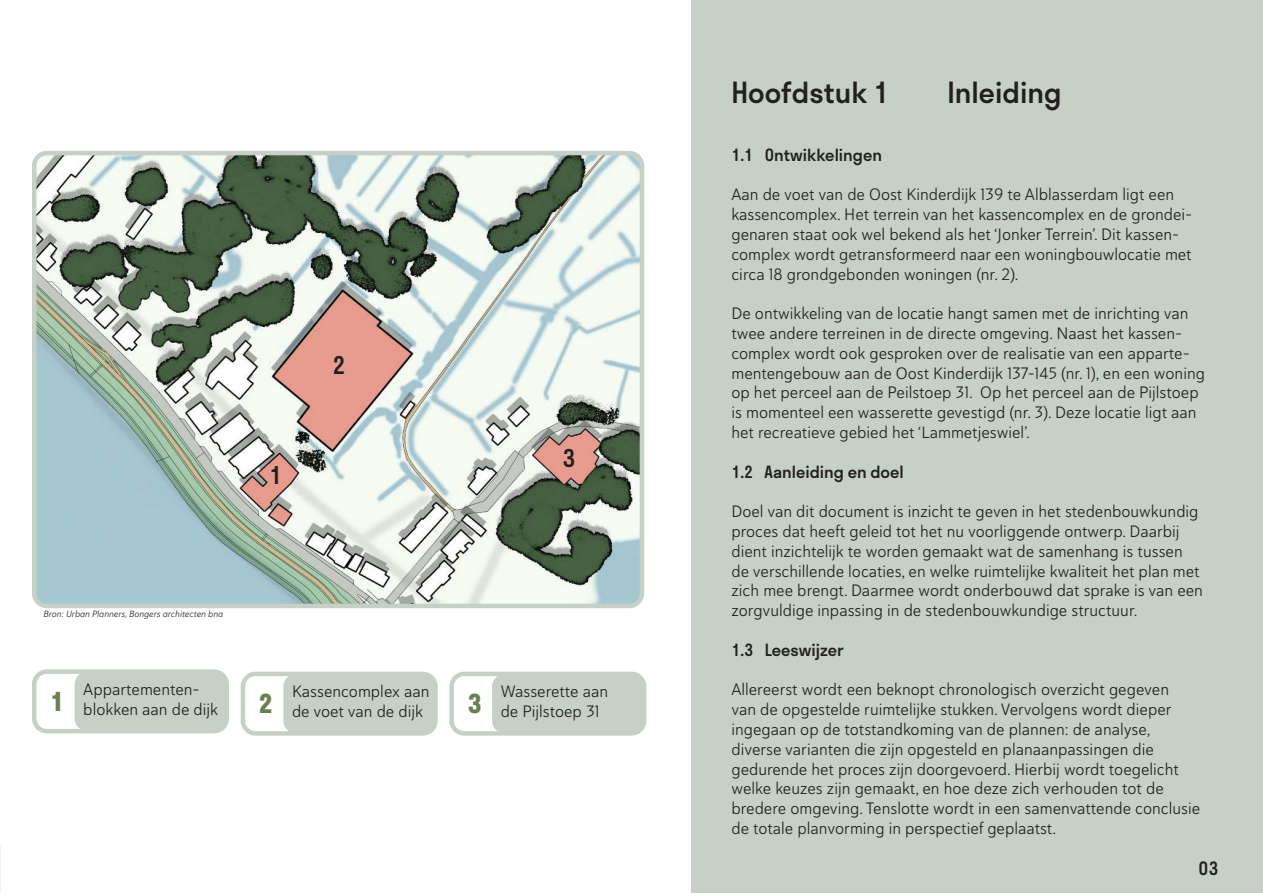
<style>
.page{position:relative;width:1263px;height:893px;background:#fff}
.page>*{position:absolute;margin:0;border:0;box-sizing:border-box;transform-origin:0 0}
.t1{font:500 28.5px "Stratos";color:#231f20}
.t2{font:700 25.5px "Stratos";color:#678151}
.t3{font:500 24px "Stratos";color:#231f20}
.t4{font:500 18px "Stratos";color:#231f20}
.t5{font:16.5px/19.8px "Haboro Soft Nor Boo";color:#231f20}
.t6{font:500 16.5px "Stratos";color:#231f20}
.t7{font:9px "Haboro Soft Nor Boo It";color:#231f20}
</style>
<div class="page">
<div style="left:691px;top:0;width:572px;height:893px;background:#c6d0c6"></div>
<div style="left:75px;top:672px;width:152px;height:59px;background:#c6d0c6;border-radius:13px"></div>
<div style="left:32px;top:669px;width:197px;height:64px;border:4px solid #c6d0c6;border-radius:13px"></div>
<div style="left:283px;top:674px;width:152px;height:59px;background:#c6d0c6;border-radius:13px"></div>
<div style="left:241px;top:672px;width:197px;height:64px;border:4px solid #c6d0c6;border-radius:13px"></div>
<div style="left:492px;top:674px;width:152px;height:59px;background:#c6d0c6;border-radius:13px"></div>
<div style="left:449px;top:672px;width:197px;height:64px;border:4px solid #c6d0c6;border-radius:13px"></div>
<img style="left:37px;top:156px;width:602px;height:447px">
<div style="left:32px;top:151px;width:612px;height:457px;border:4px solid #c6d0c6;border-radius:13px"></div>
<p class="t3" style="left:269px;top:456px;width:15px">1</p>
<p class="t3" style="left:333px;top:346px;width:15px">2</p>
<p class="t3" style="left:562px;top:439px;width:15px">3</p>
<p class="t7" style="left:43px;top:608px;width:181px">Bron: Urban Planners, Bongers architecten bna</p>
<p class="t5" style="left:83px;top:679px;width:118px">Appartementen-</p>
<p class="t2" style="left:50px;top:681px;width:16px">1</p>
<p class="t5" style="left:83px;top:699px;width:136px">blokken aan de dijk</p>
<p class="t5" style="left:292px;top:681px;width:139px">Kassencomplex aan</p>
<p class="t2" style="left:259px;top:683px;width:16px">2</p>
<p class="t5" style="left:292px;top:701px;width:132px">de voet van de dijk</p>
<p class="t5" style="left:501px;top:681px;width:109px">Wasserette aan</p>
<p class="t2" style="left:467px;top:683px;width:16px">3</p>
<p class="t5" style="left:501px;top:701px;width:100px">de Pijlstoep 31</p>
<p class="t1" style="left:731px;top:69px;width:159px">Hoofdstuk 1</p>
<p class="t1" style="left:947px;top:69px;width:116px">Inleiding</p>
<p class="t6" style="left:731px;top:141px;width:152px">1.1 Ontwikkelingen</p>
<p class="t5" style="left:731px;top:185px;width:462px">Aan de voet van de Oost Kinderdijk 139 te Alblasserdam ligt een kassencomplex. Het terrein van het kassencomplex en de grondei&shy;genaren staat ook wel bekend als het ‘Jonker Terrein’. Dit kassen&shy;complex wordt getransformeerd naar een woningbouwlocatie met circa 18 grondgebonden woningen (nr. 2).</p>
<p class="t5" style="left:731px;top:303px;width:475px">De ontwikkeling van de locatie hangt samen met de inrichting van twee andere terreinen in de directe omgeving. Naast het kassen&shy;complex wordt ook gesproken over de realisatie van een apparte&shy;mentengebouw aan de Oost Kinderdijk 137-145 (nr. 1), en een woning op het perceel aan de Peilstoep 31. Op het perceel aan de Pijlstoep is momenteel een wasserette gevestigd (nr. 3). Deze locatie ligt aan het recreatieve gebied het ‘Lammetjeswiel’.</p>
<p class="t6" style="left:731px;top:458px;width:174px">1.2 Aanleiding en doel</p>
<p class="t5" style="left:731px;top:501px;width:473px">Doel van dit document is inzicht te geven in het stedenbouwkundig proces dat heeft geleid tot het nu voorliggende ontwerp. Daarbij dient inzichtelijk te worden gemaakt wat de samenhang is tussen de verschillende locaties, en welke ruimtelijke kwaliteit het plan met zich mee brengt. Daarmee wordt onderbouwd dat sprake is van een zorgvuldige inpassing in de stedenbouwkundige structuur.</p>
<p class="t6" style="left:731px;top:636px;width:114px">1.3 Leeswijzer</p>
<p class="t5" style="left:731px;top:680px;width:439px">Allereerst wordt een beknopt chronologisch overzicht gegeven</p>
<p class="t5" style="left:731px;top:699px;width:442px">van de opgestelde ruimtelijke stukken. Vervolgens wordt dieper ingegaan op de totstandkoming van de plannen: de analyse,</p>
<p class="t5" style="left:731px;top:739px;width:424px">diverse varianten die zijn opgesteld en planaanpassingen die</p>
<p class="t5" style="left:731px;top:759px;width:449px">gedurende het proces zijn doorgevoerd. Hierbij wordt toegelicht welke keuzes zijn gemaakt, en hoe deze zich verhouden tot de</p>
<p class="t5" style="left:731px;top:798px;width:470px">bredere omgeving. Tenslotte wordt in een samenvattende conclusie de totale planvorming in perspectief geplaatst.</p>
<p class="t4" style="left:1198px;top:854px;width:21px">03</p>
</div>
